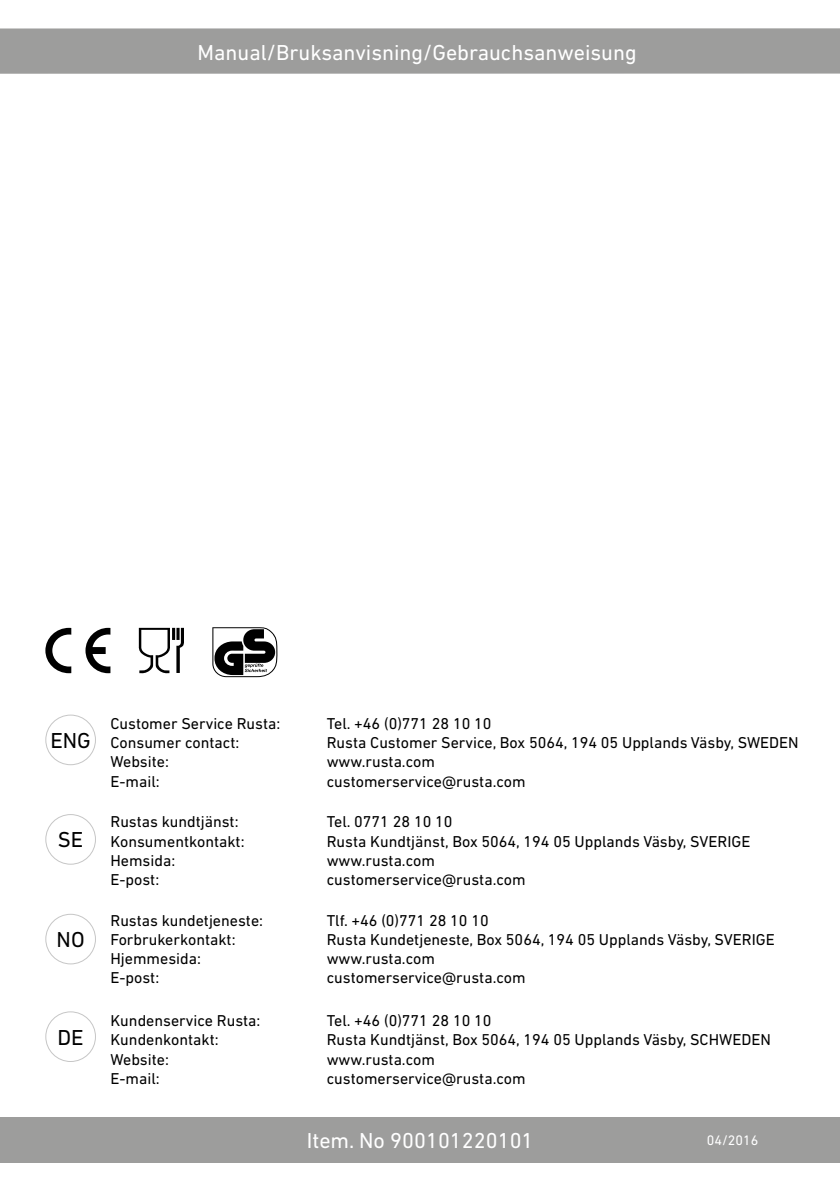
<style>
.page{position:relative;width:840px;height:1191px;background:#fff}
.page>*{position:absolute;margin:0;border:0;box-sizing:border-box;transform-origin:0 0}
.t1{font:22px "DIN Next LT Pro";color:#fff}
.t2{font:22px "DIN Next LT Pro";color:#000}
.t3{font:16px "DIN Next LT Pro";color:#000}
.t4{font:14px "DIN Next LT Pro";color:#fff}
</style>
<div class="page">
<svg style="left:138px;top:628px;width:46px;height:45px"></svg>
<svg style="left:212px;top:627px;width:65px;height:50px"></svg>
<div style="left:0;top:1117px;width:839px;height:45px;background:#9d9d9c"></div>
<div style="left:0;top:28px;width:839px;height:46px;background:#9d9d9c"></div>
<div style="left:45px;top:814px;width:51px;height:50px;border:1px solid #c6c6c6;border-radius:50%"></div>
<div style="left:45px;top:714px;width:51px;height:51px;border:1px solid #c6c6c6;border-radius:50%"></div>
<div style="left:45px;top:913px;width:51px;height:51px;border:1px solid #c6c6c6;border-radius:50%"></div>
<div style="left:45px;top:1011px;width:51px;height:51px;border:1px solid #c6c6c6;border-radius:50%"></div>
<svg style="left:45px;top:628px;width:26px;height:45px"></svg>
<svg style="left:85px;top:628px;width:25px;height:45px"></svg>
<h1 class="t1" style="left:197px;top:39px;width:440px">Manual/Bruksanvisning/Gebrauchsanweisung</h1>
<h1 class="t2" style="left:50px;top:727px;width:42px">ENG</h1>
<h1 class="t2" style="left:58px;top:827px;width:27px">SE</h1>
<h1 class="t2" style="left:57px;top:927px;width:30px">NO</h1>
<h1 class="t2" style="left:58px;top:1024px;width:28px">DE</h1>
<p class="t3" style="left:110px;top:714px;width:171px">Customer Service Rusta:</p>
<p class="t3" style="left:326px;top:714px;width:166px">Tel. +46 (0)771 28 10 10</p>
<p class="t3" style="left:110px;top:733px;width:130px">Consumer contact:</p>
<p class="t3" style="left:326px;top:733px;width:473px">Rusta Customer Service, Box 5064, 194 05 Upplands Väsby, SWEDEN</p>
<p class="t3" style="left:110px;top:752px;width:60px">Website:</p>
<p class="t3" style="left:326px;top:752px;width:110px">www.rusta.com</p>
<p class="t3" style="left:110px;top:772px;width:51px">E-mail:</p>
<p class="t3" style="left:326px;top:772px;width:200px">customerservice@rusta.com</p>
<p class="t3" style="left:110px;top:813px;width:130px">Rustas kundtjänst:</p>
<p class="t3" style="left:326px;top:813px;width:127px">Tel. 0771 28 10 10</p>
<p class="t3" style="left:110px;top:832px;width:136px">Konsumentkontakt:</p>
<p class="t3" style="left:326px;top:832px;width:425px">Rusta Kundtjänst, Box 5064, 194 05 Upplands Väsby, SVERIGE</p>
<p class="t3" style="left:110px;top:851px;width:66px">Hemsida:</p>
<p class="t3" style="left:326px;top:851px;width:110px">www.rusta.com</p>
<p class="t3" style="left:110px;top:870px;width:50px">E-post:</p>
<p class="t3" style="left:326px;top:870px;width:200px">customerservice@rusta.com</p>
<p class="t3" style="left:110px;top:911px;width:154px">Rustas kundetjeneste:</p>
<p class="t3" style="left:326px;top:911px;width:163px">Tlf. +46 (0)771 28 10 10</p>
<p class="t3" style="left:110px;top:930px;width:127px">Forbrukerkontakt:</p>
<p class="t3" style="left:326px;top:930px;width:449px">Rusta Kundetjeneste, Box 5064, 194 05 Upplands Väsby, SVERIGE</p>
<p class="t3" style="left:110px;top:949px;width:92px">Hjemmesida:</p>
<p class="t3" style="left:326px;top:949px;width:110px">www.rusta.com</p>
<p class="t3" style="left:110px;top:968px;width:50px">E-post:</p>
<p class="t3" style="left:326px;top:968px;width:200px">customerservice@rusta.com</p>
<p class="t3" style="left:110px;top:1011px;width:151px">Kundenservice Rusta:</p>
<p class="t3" style="left:326px;top:1011px;width:166px">Tel. +46 (0)771 28 10 10</p>
<p class="t3" style="left:110px;top:1030px;width:110px">Kundenkontakt:</p>
<p class="t3" style="left:326px;top:1030px;width:445px">Rusta Kundtjänst, Box 5064, 194 05 Upplands Väsby, SCHWEDEN</p>
<p class="t3" style="left:110px;top:1050px;width:60px">Website:</p>
<p class="t3" style="left:326px;top:1050px;width:110px">www.rusta.com</p>
<p class="t3" style="left:110px;top:1069px;width:51px">E-mail:</p>
<p class="t3" style="left:326px;top:1069px;width:200px">customerservice@rusta.com</p>
<h1 class="t1" style="left:306px;top:1127px;width:228px">Item. No 900101220101</h1>
<p class="t4" style="left:706px;top:1132px;width:53px">04/2016</p>
</div>
